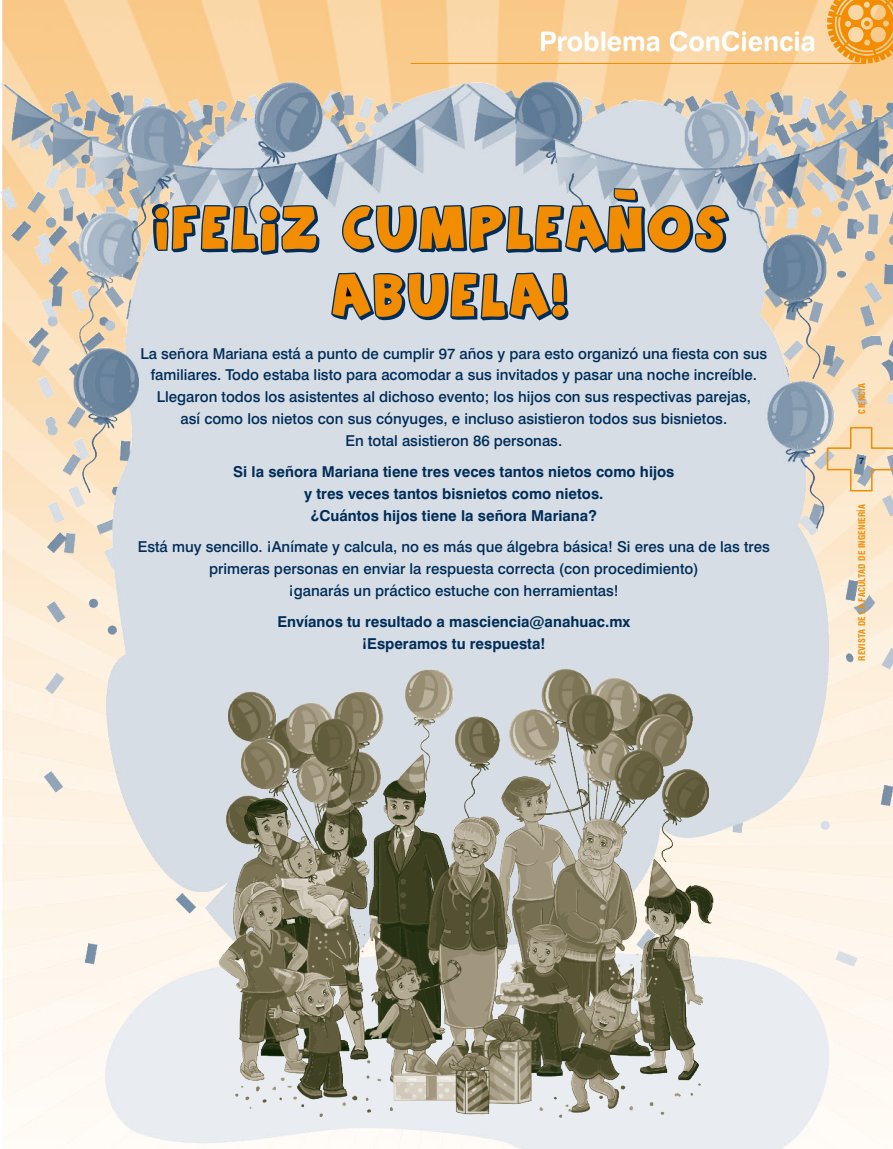
<style>
.page{position:relative;width:893px;height:1149px;background:#fff}
.page>*{position:absolute;margin:0;border:0;box-sizing:border-box;transform-origin:0 0}
.t1{font:27px "Swiss 721 BT Bold Rounded";letter-spacing:-.005em;color:#fff}
.t2{font:500 15px/21.8px "Swiss 721 BT";color:#002d59;text-align:center}
.t3{font:700 15px/21.8px "Swiss 721 BT";color:#002d59;text-align:center}
.t4{font:9.15px "Swiss 721 BT Bold Rounded";color:#002d59}
.t5{font:700 condensed 9px "Swiss 721 BT";letter-spacing:.02em;color:#f28c00}
</style>
<div class="page">
<img style="left:1px;top:0;width:892px;height:1148px">
<svg style="left:152px;top:204px;width:167px;height:51px;background:#ae8c59"></svg>
<svg style="left:342px;top:188px;width:387px;height:65px;background:#bc9f73"></svg>
<svg style="left:331px;top:272px;width:237px;height:48px;background:#b58d52"></svg>
<svg style="left:826px;top:426px;width:67px;height:66px;background:#eed4b0"></svg>
<svg style="left:827px;top:0;width:66px;height:63px;background:#f5ac49"></svg>
<hr style="left:411px;top:63px;width:455px;height:1px;background:#f28c00">
<h1 class="t1" style="left:539px;top:24px;width:278px">Problema ConCiencia</h1>
<p class="t2" style="left:140px;top:342px;width:628px">La señora Mariana está a punto de cumplir 97 años y para esto organizó una fiesta con sus familiares. Todo estaba listo para acomodar a sus invitados y pasar una noche increíble.<br>Llegaron todos los asistentes al dichoso evento; los hijos con sus respectivas parejas,<br>así como los nietos con sus cónyuges, e incluso asistieron todos sus bisnietos.<br>En total asistieron 86 personas.</p>
<p class="t3" style="left:233px;top:461px;width:443px">Si la señora Mariana tiene tres veces tantos nietos como hijos y tres veces tantos bisnietos como nietos.<br>¿Cuántos hijos tiene la señora Mariana?</p>
<p class="t2" style="left:138px;top:536px;width:634px">Está muy sencillo. ¡Anímate y calcula, no es más que álgebra básica! Si eres una de las tres primeras personas en enviar la respuesta correcta (con procedimiento)<br>¡ganarás un práctico estuche con herramientas!</p>
<p class="t3" style="left:277px;top:611px;width:354px">Envíanos tu resultado a masciencia@anahuac.mx ¡Esperamos tu respuesta!</p>
<p class="t5" style="left:857px;top:413px;width:32px;rotate:-90deg">CIENCIA</p>
<p class="t4" style="left:859px;top:454px;width:7px">7</p>
<p class="t5" style="left:857px;top:660px;width:158px;rotate:-90deg">REVISTA DE LA FACULTAD DE INGENIERÍA</p>
</div>
